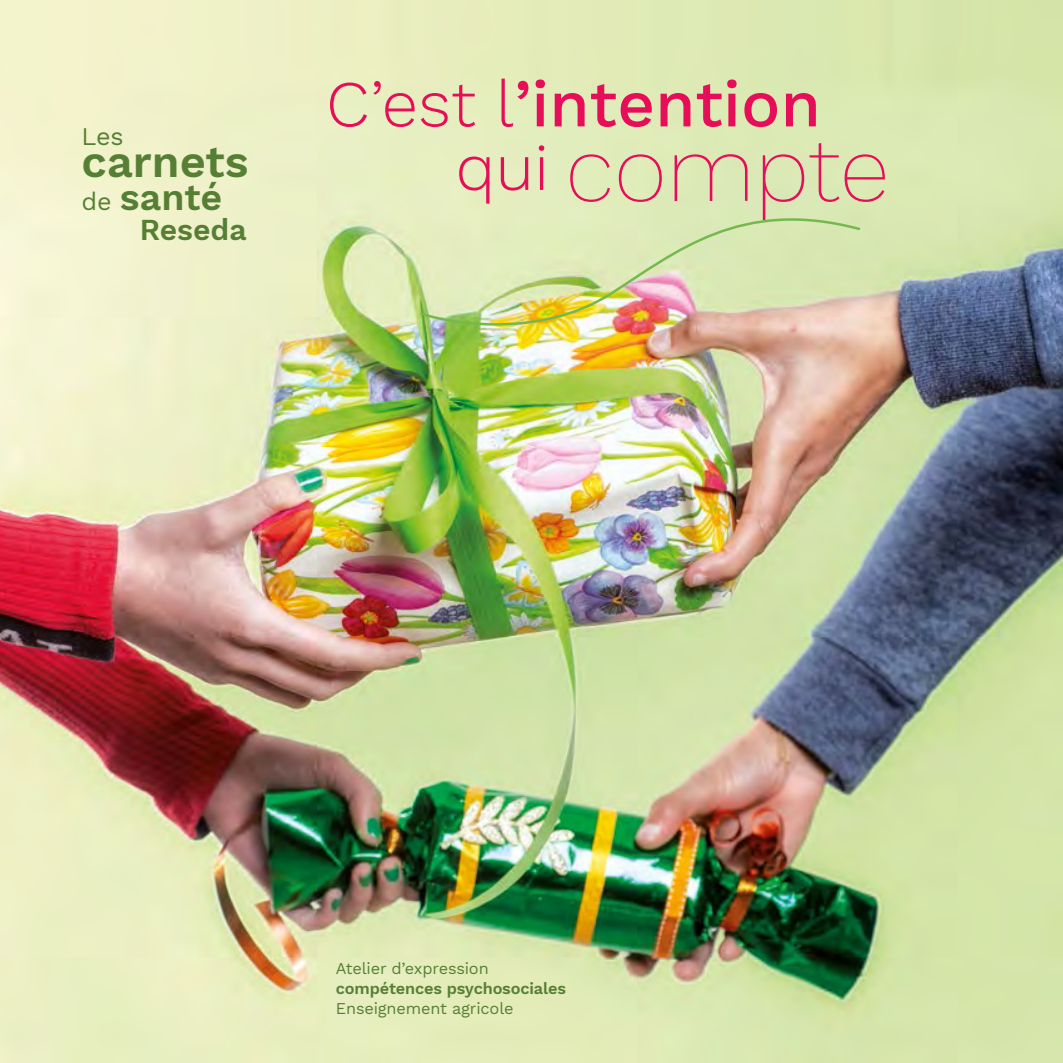
<style>
.page{position:relative;width:1063px;height:1063px;background:#fff}
.page>*{position:absolute;margin:0;border:0;box-sizing:border-box;transform-origin:0 0}
.t1{font:200 91.5px "Work Sans";color:#e60e58}
.t2{font:500 65.5px "Work Sans";color:#e60e58}
.t3{font:600 45px "Work Sans";color:#567f35}
.t4{font:600 37.5px "Work Sans";color:#567f35}
.t5{font:600 30px "Work Sans";color:#567f35}
.t6{font:25px "Work Sans";color:#567f35}
.t7{font:16.25px "Work Sans";letter-spacing:-.01em;color:#567f35}
.t8{font:600 16.25px "Work Sans";letter-spacing:-.01em;color:#567f35}
.s1{font-weight:400;font-size:25px}
.s2{font-weight:300}
.s3{font-weight:300;font-size:65.5px}
</style>
<div class="page">
<img style="left:0;top:0;width:1063px;height:1063px">
<img style="left:418px;top:197px;width:444px;height:138px">
<h3 class="t6" style="left:81px;top:122px;width:44px">Les</h3>
<h3 class="t3" style="left:81px;top:136px;width:169px">carnets</h3>
<h3 class="t4" style="left:81px;top:175px;width:142px"><span class="s1">de</span> santé</h3>
<h3 class="t5" style="left:140px;top:212px;width:108px">Reseda</h3>
<h2 class="t2" style="left:326px;top:66px;width:497px"><span class="s2">C’est l</span>’intention</h2>
<h1 class="t1" style="left:455px;top:116px;width:436px"><span class="s3">qui</span> compte</h1>
<p class="t7" style="left:336px;top:959px;width:154px">Atelier d’expression</p>
<p class="t8" style="left:336px;top:979px;width:232px">compétences psychosociales</p>
<p class="t7" style="left:336px;top:999px;width:179px">Enseignement agricole</p>
</div>
